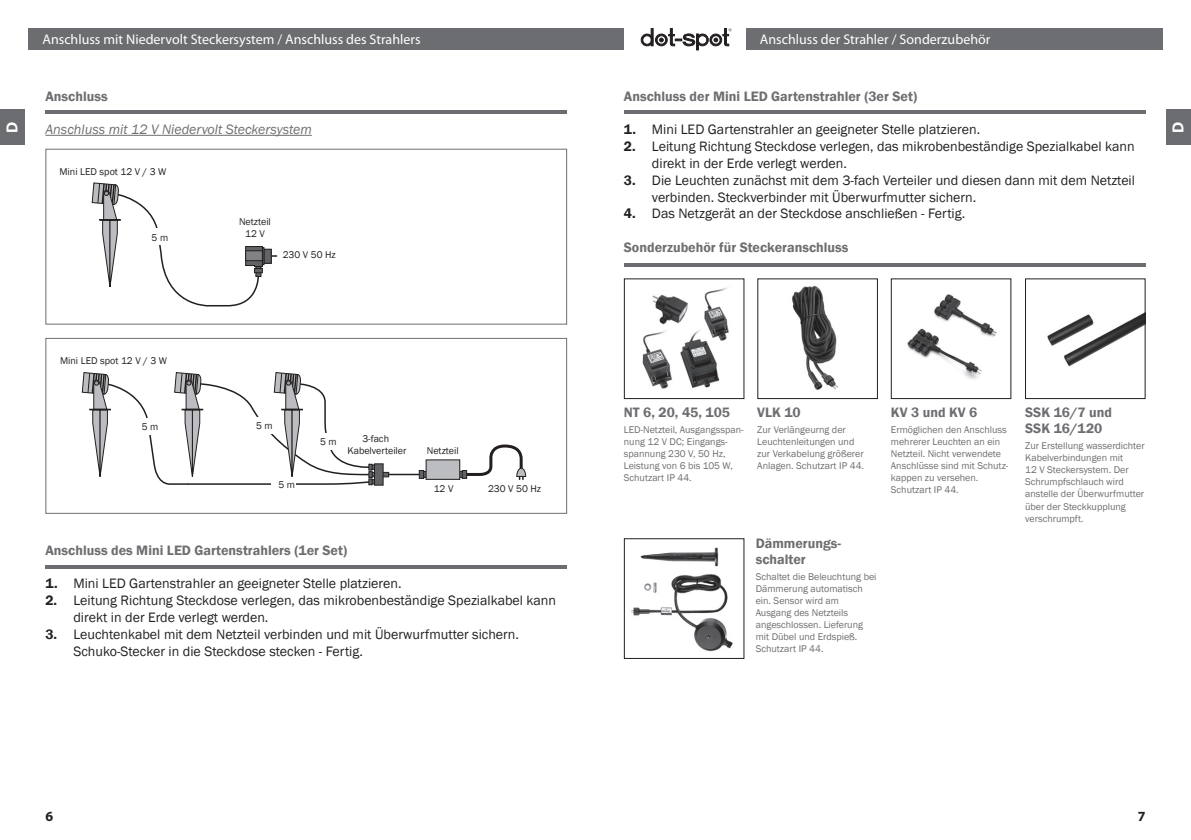
<style>
.page{position:relative;width:1191px;height:840px;background:#fff}
.page>*{position:absolute;margin:0;border:0;box-sizing:border-box;transform-origin:0 0}
.t1{font:700 16px "Myriad Pro";color:#fff}
.t2{font:14px/16.8px "Franklin Gothic";color:#231f20}
.t3{font:600 14px/16px "Franklin Gothic";color:#6d6e71}
.t4{font:14px "Myriad Pro";color:#fff}
.t5{font:italic 14px "Franklin Gothic";color:#6d6e71}
.t6{font:700 14px "Myriad Pro";color:#231f20}
.t7{font:10px/12px "Franklin Gothic";color:#6d6e71}
.t8{font:10px/12px "Franklin Gothic";color:#231f20;text-align:center}
.s1{font-weight:600}
</style>
<div class="page">
<hr style="left:45px;top:135px;width:267px;height:1px;background:#6d6e71">
<div style="left:28px;top:28px;width:596px;height:22px;background:#6c6d70"></div>
<div style="left:746px;top:28px;width:416px;height:22px;background:#6d6e71"></div>
<div style="left:1166px;top:109px;width:25px;height:36px;background:#6c6d70"></div>
<svg style="left:641px;top:28px;width:90px;height:22px"></svg>
<div style="left:0;top:109px;width:24px;height:36px;background:#6c6d70"></div>
<hr style="left:624px;top:263px;width:521px;height:3px;background:#6c6d70">
<img style="left:652px;top:294px;width:36px;height:28px">
<div style="left:624px;top:278px;width:120px;height:121px;border:1px solid #231f20"></div>
<img style="left:934px;top:294px;width:63px;height:43px">
<div style="left:890px;top:278px;width:121px;height:121px;border:1px solid #231f20"></div>
<img style="left:792px;top:285px;width:46px;height:105px">
<div style="left:757px;top:278px;width:121px;height:121px;border:1px solid #231f20"></div>
<img style="left:1047px;top:313px;width:96px;height:54px">
<div style="left:1025px;top:278px;width:120px;height:121px;border:1px solid #231f20"></div>
<img style="left:697px;top:279px;width:43px;height:62px">
<img style="left:642px;top:320px;width:35px;height:69px">
<img style="left:677px;top:322px;width:44px;height:66px">
<img style="left:907px;top:324px;width:82px;height:55px">
<img style="left:631px;top:547px;width:102px;height:105px">
<div style="left:624px;top:538px;width:120px;height:120px;border:1px solid #231f20"></div>
<hr style="left:386px;top:473px;width:37px;height:2px;background:#231f20">
<div style="left:369px;top:472px;width:20px;height:5px;border:1px solid #231f20"></div>
<div style="left:374px;top:463px;width:9px;height:22px;background:#636366"></div>
<div style="left:374px;top:463px;width:9px;height:22px;border:1px solid #231f20"></div>
<div style="left:420px;top:471px;width:11px;height:6px;background:#525153"></div>
<div style="left:420px;top:471px;width:11px;height:6px;border:1px solid #231f20"></div>
<div style="left:419px;top:470px;width:5px;height:8px;border:1px solid #231f20"></div>
<div style="left:455px;top:471px;width:10px;height:6px;background:#535254"></div>
<div style="left:455px;top:471px;width:10px;height:6px;border:1px solid #231f20"></div>
<div style="left:426px;top:459px;width:34px;height:20px;background:#bcbdc0"></div>
<svg style="left:461px;top:444px;width:65px;height:35px"></svg>
<svg style="left:82px;top:372px;width:295px;height:113px"></svg>
<div style="left:45px;top:338px;width:522px;height:175px;border:1px solid #6d6e71"></div>
<div style="left:264px;top:249px;width:7px;height:14px;background:#636366"></div>
<div style="left:264px;top:249px;width:7px;height:14px;border:1px solid #231f20"></div>
<div style="left:258px;top:247px;width:6px;height:18px;border:1px solid #231f20"></div>
<svg style="left:92px;top:182px;width:171px;height:125px"></svg>
<div style="left:45px;top:149px;width:522px;height:175px;border:1px solid #6d6e71"></div>
<hr style="left:45px;top:565px;width:522px;height:3px;background:#6c6d70">
<hr style="left:45px;top:110px;width:522px;height:4px;background:#6c6d70">
<hr style="left:624px;top:110px;width:521px;height:4px;background:#6c6d70">
<h1 class="t1" style="left:2px;top:132px;width:13px;rotate:-90deg">D</h1>
<h2 class="t4" style="left:43px;top:31px;width:379px">Anschluss mit Niedervolt Steckersystem / Anschluss des Strahlers</h2>
<h2 class="t3" style="left:45px;top:88px;width:64px">Anschluss</h2>
<h2 class="t5" style="left:45px;top:121px;width:268px">Anschluss mit 12 V Niedervolt Steckersystem</h2>
<p class="t8" style="left:59px;top:165px;width:108px">Mini LED spot 12 V / 3 W</p>
<p class="t8" style="left:152px;top:231px;width:18px">5 m</p>
<p class="t8" style="left:239px;top:215px;width:33px">Netzteil<br>12 V</p>
<p class="t8" style="left:283px;top:249px;width:55px">230 V 50 Hz</p>
<p class="t8" style="left:60px;top:355px;width:108px">Mini LED spot 12 V / 3 W</p>
<p class="t8" style="left:142px;top:421px;width:18px">5 m</p>
<p class="t8" style="left:256px;top:420px;width:18px">5 m</p>
<p class="t8" style="left:278px;top:478px;width:18px">5 m</p>
<p class="t8" style="left:320px;top:436px;width:18px">5 m</p>
<p class="t8" style="left:347px;top:432px;width:61px">3-fach<br>Kabelverteiler</p>
<p class="t8" style="left:427px;top:445px;width:33px">Netzteil</p>
<p class="t8" style="left:434px;top:483px;width:21px">12 V</p>
<p class="t8" style="left:488px;top:483px;width:55px">230 V 50 Hz</p>
<h2 class="t3" style="left:45px;top:542px;width:303px">Anschluss des Mini LED Gartenstrahlers (1er Set)</h2>
<h2 class="t2" style="left:45px;top:575px;width:358px"><span class="s1">1.</span> Mini LED Gartenstrahler an geeigneter Stelle platzieren.</h2>
<h2 class="t2" style="left:73px;top:592px;width:484px;text-indent:-28px"><span class="s1">2.</span> Leitung Richtung Steckdose verlegen, das mikrobenbeständige Spezialkabel kann direkt in der Erde verlegt werden.</h2>
<h2 class="t2" style="left:73px;top:625px;width:447px;text-indent:-28px"><span class="s1">3.</span> Leuchtenkabel mit dem Netzteil verbinden und mit Überwurfmutter sichern.<br>Schuko-Stecker in die Steckdose stecken - Fertig.</h2>
<h2 class="t4" style="left:760px;top:31px;width:232px">Anschluss der Strahler / Sonderzubehör</h2>
<h2 class="t3" style="left:624px;top:88px;width:295px">Anschluss der Mini LED Gartenstrahler (3er Set)</h2>
<h2 class="t2" style="left:624px;top:121px;width:358px"><span class="s1">1.</span> Mini LED Gartenstrahler an geeigneter Stelle platzieren.</h2>
<h2 class="t2" style="left:652px;top:138px;width:484px;text-indent:-28px"><span class="s1">2.</span> Leitung Richtung Steckdose verlegen, das mikrobenbeständige Spezialkabel kann direkt in der Erde verlegt werden.</h2>
<h2 class="t2" style="left:652px;top:172px;width:484px;text-indent:-28px"><span class="s1">3.</span> Die Leuchten zunächst mit dem 3-fach Verteiler und diesen dann mit dem Netzteil verbinden. Steckverbinder mit Überwurfmutter sichern.</h2>
<h2 class="t2" style="left:624px;top:205px;width:343px"><span class="s1">4.</span> Das Netzgerät an der Steckdose anschließen - Fertig.</h2>
<h2 class="t3" style="left:624px;top:239px;width:226px">Sonderzubehör für Steckeranschluss</h2>
<h1 class="t1" style="left:1167px;top:132px;width:13px;rotate:-90deg">D</h1>
<h2 class="t3" style="left:624px;top:404px;width:108px">NT 6, 20, 45, 105</h2>
<p class="t7" style="left:624px;top:424px;width:121px">LED-Netzteil, Ausgangsspan&shy;nung 12 V DC; Eingangs&shy;spannung 230 V, 50 Hz,<br>Leistung von 6 bis 105 W,<br>Schutzart IP 44.</p>
<h2 class="t3" style="left:757px;top:404px;width:45px">VLK 10</h2>
<p class="t7" style="left:757px;top:424px;width:108px">Zur Verlängeurng der<br>Leuchtenleitungen und zur Verkabelung größerer<br>Anlagen. Schutzart IP 44.</p>
<h2 class="t3" style="left:891px;top:404px;width:88px">KV 3 und KV 6</h2>
<p class="t7" style="left:891px;top:424px;width:119px">Ermöglichen den Anschluss mehrerer Leuchten an ein<br>Netzteil. Nicht verwendete<br>Anschlüsse sind mit Schutz&shy;kappen zu versehen.<br>Schutzart IP 44.</p>
<h2 class="t3" style="left:755px;top:535px;width:87px">Dämmerungs&shy;schalter</h2>
<p class="t7" style="left:755px;top:570px;width:122px">Schaltet die Beleuchtung bei<br>Dämmerung automatisch ein. Sensor wird am<br>Ausgang des Netzteils angeschlossen. Lieferung mit Dübel und Erdspieß.<br>Schutzart IP 44.</p>
<h2 class="t3" style="left:1025px;top:404px;width:88px">SSK 16/7 und<br>SSK 16/120</h2>
<p class="t7" style="left:1025px;top:440px;width:121px">Zur Erstellung wasserdichter<br>Kabelverbindungen mit<br>12 V Steckersystem. Der<br>Schrumpfschlauch wird anstelle der Überwurfmutter über der Steckkupplung verschrumpft.</p>
<h2 class="t6" style="left:45px;top:806px;width:9px">6</h2>
<h2 class="t6" style="left:1137px;top:806px;width:9px">7</h2>
</div>
